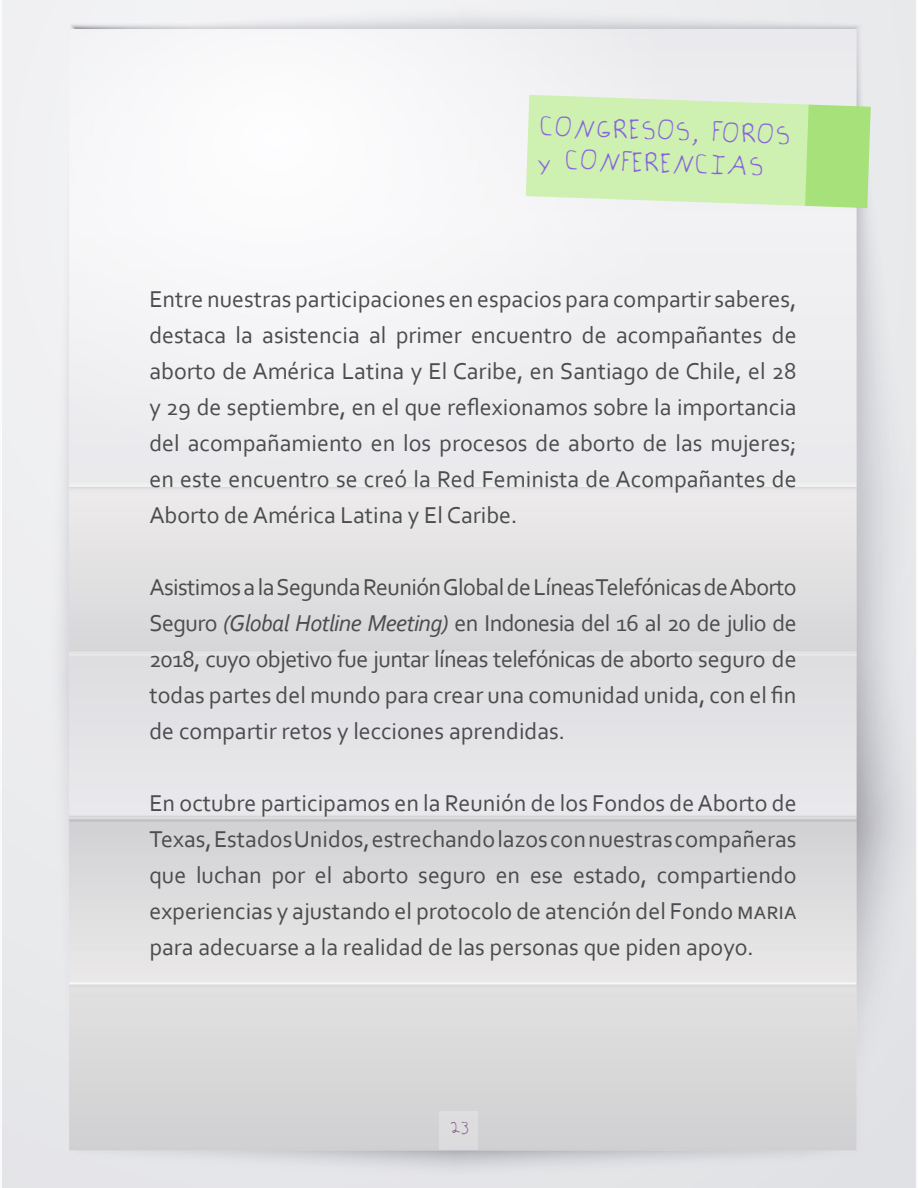
<style>
.page{position:relative;width:918px;height:1188px;background:#fff}
.page>*{position:absolute;margin:0;border:0;box-sizing:border-box;transform-origin:0 0}
.t1{font:27px "Ambers Hand";color:#8865dc}
.t2{font:24px/36px "Corbel";color:#4b4c4d;text-align:justify}
.t3{font:18px "Ambers Hand";color:#5c2466}
.s1{font-style:italic}
</style>
<div class="page">
<div style="left:440px;top:1112px;width:38px;height:38px;background:#ddddde"></div>
<svg style="left:526px;top:95px;width:345px;height:113px;background:#cbedae"></svg>
<p class="t1" style="left:539px;top:108px;width:253px;rotate:2deg">CONGRESOS, FOROS</p>
<p class="t1" style="left:538px;top:140px;width:228px;rotate:2deg">y CONFERENCIAS</p>
<p class="t2" style="left:149px;top:280px;width:649px">Entre nuestras participaciones en espacios para compartir saberes, destaca la asistencia al primer encuentro de acompañantes de aborto de América Latina y El Caribe, en Santiago de Chile, el 28 y 29 de septiembre, en el que reflexionamos sobre la importancia del acompañamiento en los procesos de aborto de las mujeres; en este encuentro se creó la Red Feminista de Acompañantes de Aborto de América Latina y El Caribe.</p>
<p class="t2" style="left:149px;top:568px;width:649px">Asistimos a la Segunda Reunión Global de Líneas Telefónicas de Aborto Seguro <span class="s1">(Global Hotline Meeting)</span> en Indonesia del 16 al 20 de julio de 2018, cuyo objetivo fue juntar líneas telefónicas de aborto seguro de todas partes del mundo para crear una comunidad unida, con el fin de compartir retos y lecciones aprendidas.</p>
<p class="t2" style="left:149px;top:784px;width:649px">En octubre participamos en la Reunión de los Fondos de Aborto de Texas, Estados Unidos, estrechando lazos con nuestras compañeras que luchan por el aborto seguro en ese estado, compartiendo experiencias y ajustando el protocolo de atención del Fondo maria para adecuarse a la realidad de las personas que piden apoyo.</p>
<p class="t3" style="left:450px;top:1116px;width:20px">23</p>
</div>
